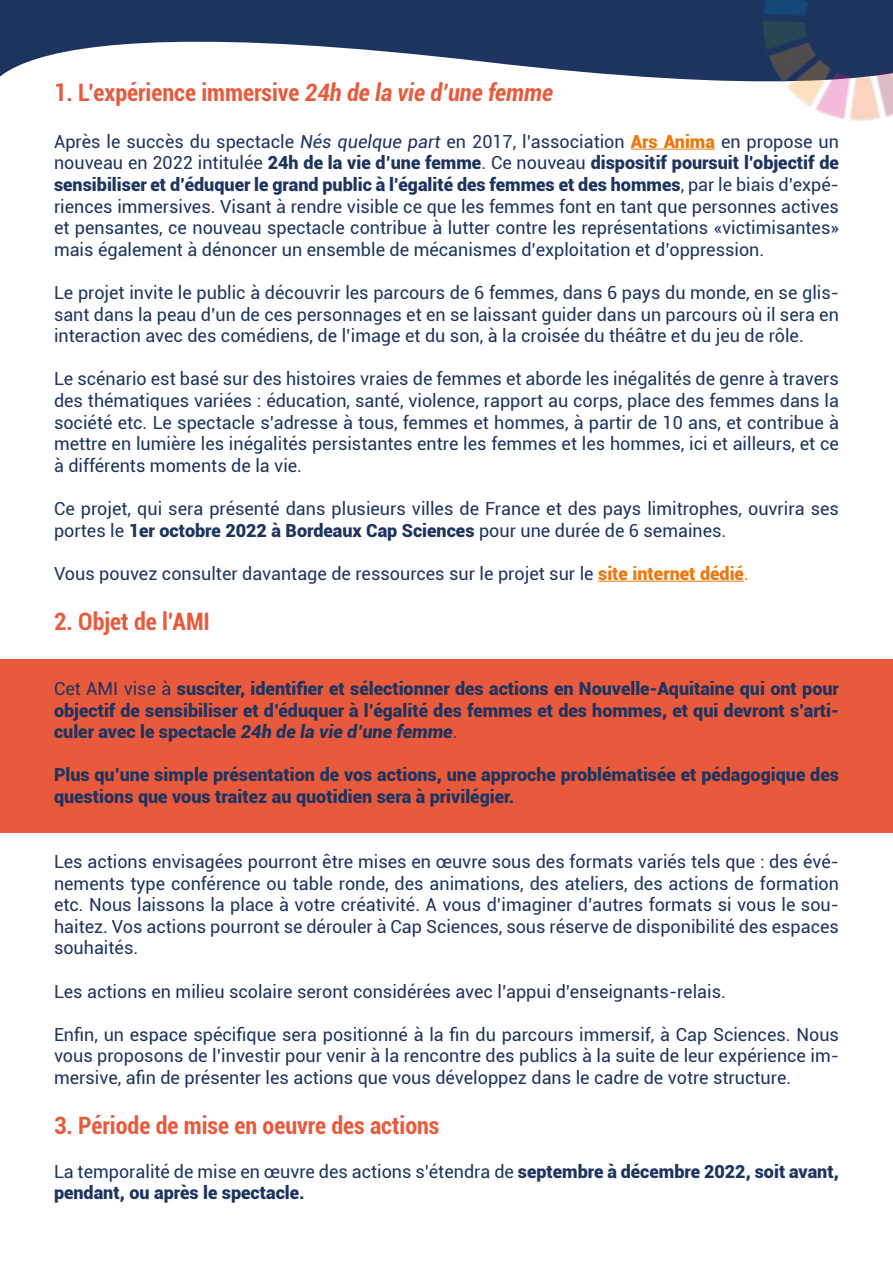
<style>
.page{position:relative;width:893px;height:1263px;background:#fff}
.page>*{position:absolute;margin:0;border:0;box-sizing:border-box;transform-origin:0 0}
.t1{font:700 condensed 24px "Roboto";color:#e95a3c}
.t2{font:18px/21.6px "Roboto";color:#1d345f;text-align:justify}
.t3{font:900 18px/21.6px "Roboto";color:#1d345f}
.s1{font-style:italic}
.s2{font-weight:900;color:#ec780e}
.s3{font-weight:900}
.s4{color:#ec780e}
.s5{font-weight:400}
</style>
<div class="page">
<svg style="left:0;top:0;width:757px;height:82px;fill:#1d345f"></svg>
<img style="left:757px;top:0;width:136px;height:121px">
<div style="left:0;top:659px;width:893px;height:173px;background:#e95a3c"></div>
<hr style="left:631px;top:149px;width:84px;height:1px;background:#ec780e">
<hr style="left:598px;top:581px;width:146px;height:1px;background:#ec780e">
<h1 class="t1" style="left:54px;top:76px;width:501px">1. L’expérience immersive <span class="s1">24h de la vie d’une femme</span></h1>
<p class="t2" style="left:54px;top:130px;width:786px">Après le succès du spectacle <span class="s1">Nés quelque part</span> en 2017, l’association <span class="s2">Ars Anima</span> en propose un nouveau en 2022 intitulée <span class="s3">24h de la vie d’une femme</span>. Ce nouveau <span class="s3">dispositif poursuit l’objectif de sensibiliser et d’éduquer le grand public à l’égalité des femmes et des hommes</span>, par le biais d’expé&shy;riences immersives. Visant à rendre visible ce que les femmes font en tant que personnes actives et pensantes, ce nouveau spectacle contribue à lutter contre les représentations «victimisantes» mais également à dénoncer un ensemble de mécanismes d’exploitation et d’oppression.</p>
<p class="t2" style="left:54px;top:281px;width:786px">Le projet invite le public à découvrir les parcours de 6 femmes, dans 6 pays du monde, en se glis&shy;sant dans la peau d’un de ces personnages et en se laissant guider dans un parcours où il sera en interaction avec des comédiens, de l’image et du son, à la croisée du théâtre et du jeu de rôle.</p>
<p class="t2" style="left:54px;top:368px;width:786px">Le scénario est basé sur des histoires vraies de femmes et aborde les inégalités de genre à travers des thématiques variées : éducation, santé, violence, rapport au corps, place des femmes dans la société etc. Le spectacle s’adresse à tous, femmes et hommes, à partir de 10 ans, et contribue à mettre en lumière les inégalités persistantes entre les femmes et les hommes, ici et ailleurs, et ce à différents moments de la vie.</p>
<p class="t2" style="left:54px;top:497px;width:786px">Ce projet, qui sera présenté dans plusieurs villes de France et des pays limitrophes, ouvrira ses portes le <span class="s3">1er octobre 2022 à Bordeaux Cap Sciences</span> pour une durée de 6 semaines.</p>
<p class="t2" style="left:54px;top:562px;width:696px">Vous pouvez consulter davantage de ressources sur le projet sur le <span class="s2">site internet dédié</span><span class="s4">.</span></p>
<h1 class="t1" style="left:54px;top:605px;width:157px">2. Objet de l’AMI</h1>
<p class="t3" style="left:54px;top:677px;width:786px;text-align:justify"><span class="s5">Cet AMI vise à</span> susciter, identifier et sélectionner des actions en Nouvelle-Aquitaine qui ont pour objectif de sensibiliser et d’éduquer à l’égalité des femmes et des hommes, et qui devront s’arti&shy;culer avec le spectacle <span class="s1">24h de la vie d’une femme</span><span class="s5">.</span></p>
<p class="t3" style="left:54px;top:763px;width:786px">Plus qu’une simple présentation de vos actions, une approche problématisée et pédagogique des questions que vous traitez au quotidien sera à privilégier.</p>
<p class="t2" style="left:54px;top:850px;width:786px">Les actions envisagées pourront être mises en œuvre sous des formats variés tels que : des évé&shy;nements type conférence ou table ronde, des animations, des ateliers, des actions de formation etc. Nous laissons la place à votre créativité. A vous d’imaginer d’autres formats si vous le sou&shy;haitez. Vos actions pourront se dérouler à Cap Sciences, sous réserve de disponibilité des espaces souhaités.</p>
<p class="t2" style="left:54px;top:980px;width:673px">Les actions en milieu scolaire seront considérées avec l’appui d’enseignants-relais.</p>
<p class="t2" style="left:54px;top:1023px;width:786px">Enfin, un espace spécifique sera positionné à la fin du parcours immersif, à Cap Sciences. Nous vous proposons de l’investir pour venir à la rencontre des publics à la suite de leur expérience im&shy;mersive, afin de présenter les actions que vous développez dans le cadre de votre structure.</p>
<h1 class="t1" style="left:54px;top:1109px;width:387px">3. Période de mise en oeuvre des actions</h1>
<p class="t3" style="left:54px;top:1159px;width:786px"><span class="s5">La temporalité de mise en œuvre des actions s’étendra de</span> septembre à décembre 2022, soit avant, pendant, ou après le spectacle.</p>
</div>
